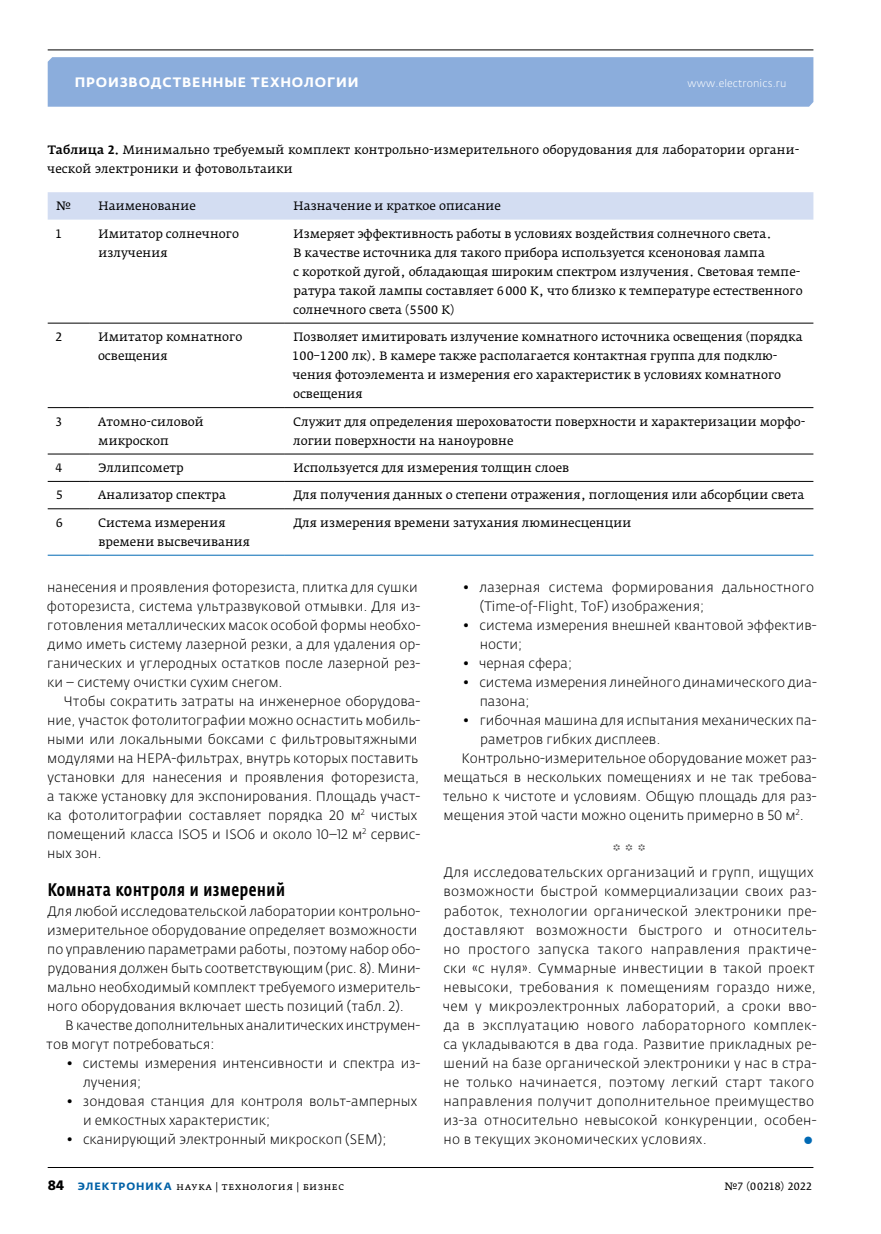
<style>
.page{position:relative;width:881px;height:1234px;background:#fff}
.page>*{position:absolute;margin:0;border:0;box-sizing:border-box;transform-origin:0 0}
.t1{font:500 18px "Fedra Sans Cond Pro";letter-spacing:.035em;color:#000}
.t2{font:500 18px "Fedra Sans Cond Pro";color:#646363}
.t3{font:300 13.5px/19px "Fedra Sans Pro";letter-spacing:.005em;color:#000}
.t4{font:700 13.5px "Fedra Sans Alt Pro";letter-spacing:.06em;color:#fff}
.t5{font:italic 13.5px "Fedra Sans Pro";color:#0069b4}
.t6{font:12px/19px "Fedra Serif A Pro";color:#000}
.t7{font:10.5px "Fedra Serif A Pro";letter-spacing:.035em;color:#000}
.t8{font:300 10.5px "Fedra Sans Pro";letter-spacing:.015em;color:#fff}
.s1{font-weight:500}
.s2{font-family:"Fedra Sans Pro";font-weight:700;font-size:13.5px}
.s3{font-family:"Fedra Sans Alt Pro";font-weight:700;color:#0061a7}
</style>
<div class="page">
<div style="left:48px;top:57px;width:765px;height:50px;background:#8baddc"></div>
<hr style="left:48px;top:49px;width:765px;height:1px;background:#000">
<hr style="left:48px;top:1166px;width:765px;height:1px;background:#000">
<div style="left:48px;top:192px;width:765px;height:27px;background:#d3ddf2"></div>
<hr style="left:48px;top:323px;width:42px;height:1px;background:#000">
<hr style="left:90px;top:323px;width:195px;height:1px;background:#000">
<hr style="left:285px;top:323px;width:528px;height:1px;background:#000">
<hr style="left:48px;top:407px;width:42px;height:1px;background:#000">
<hr style="left:90px;top:407px;width:195px;height:1px;background:#000">
<hr style="left:285px;top:407px;width:528px;height:1px;background:#000">
<hr style="left:48px;top:453px;width:42px;height:1px;background:#000">
<hr style="left:90px;top:453px;width:195px;height:1px;background:#000">
<hr style="left:285px;top:453px;width:528px;height:1px;background:#000">
<hr style="left:48px;top:481px;width:42px;height:1px;background:#000">
<hr style="left:90px;top:481px;width:195px;height:1px;background:#000">
<hr style="left:285px;top:481px;width:528px;height:1px;background:#000">
<hr style="left:48px;top:508px;width:42px;height:1px;background:#000">
<hr style="left:90px;top:508px;width:195px;height:1px;background:#000">
<hr style="left:285px;top:508px;width:528px;height:1px;background:#000">
<hr style="left:48px;top:554px;width:42px;height:1px;background:#0069b4">
<hr style="left:90px;top:554px;width:195px;height:1px;background:#0069b4">
<hr style="left:285px;top:554px;width:528px;height:1px;background:#0069b4">
<p class="t4" style="left:75px;top:74px;width:285px">Производственные технологии</p>
<p class="t8" style="left:687px;top:77px;width:100px">www.electronics.ru</p>
<p class="t6" style="left:47px;top:140px;width:753px"><span class="s1">Таблица 2.</span> Минимально требуемый комплект контрольно-измерительного оборудования для лаборатории органи&shy;ческой электроники и фотовольтаики</p>
<p class="t6" style="left:56px;top:196px;width:17px">№</p>
<p class="t6" style="left:98px;top:196px;width:99px">Наименование</p>
<p class="t6" style="left:293px;top:196px;width:209px">Назначение и краткое описание</p>
<p class="t6" style="left:55px;top:224px;width:9px">1</p>
<p class="t6" style="left:98px;top:224px;width:142px">Имитатор солнечного излучения</p>
<p class="t6" style="left:293px;top:224px;width:511px">Измеряет эффективность работы в условиях воздействия солнечного света.<br>В качестве источника для такого прибора используется ксеноновая лампа<br>с короткой дугой, обладающая широким спектром излучения. Световая темпе&shy;ратура такой лампы составляет 6000 К, что близко к температуре естественного солнечного cвета (5500 К)</p>
<p class="t6" style="left:55px;top:327px;width:9px">2</p>
<p class="t6" style="left:98px;top:327px;width:146px">Имитатор комнатного освещения</p>
<p class="t6" style="left:292px;top:327px;width:511px">Позволяет имитировать излучение комнатного источника освещения (порядка 100–1200 лк). В камере также располагается контактная группа для подклю&shy;чения фотоэлемента и измерения его характеристик в условиях комнатного освещения</p>
<p class="t6" style="left:55px;top:411px;width:9px">3</p>
<p class="t6" style="left:98px;top:411px;width:107px">Атомно-силовой микроскоп</p>
<p class="t6" style="left:293px;top:411px;width:513px">Служит для определения шероховатости поверхности и характеризации морфо&shy;логии поверхности на наноуровне</p>
<p class="t6" style="left:55px;top:458px;width:9px">4</p>
<p class="t6" style="left:98px;top:458px;width:87px">Эллипсометр</p>
<p class="t6" style="left:293px;top:458px;width:277px">Используется для измерения толщин слоев</p>
<p class="t6" style="left:56px;top:485px;width:9px">5</p>
<p class="t6" style="left:98px;top:485px;width:130px">Анализатор спектра</p>
<p class="t6" style="left:293px;top:485px;width:512px">Для получения данных о степени отражения, поглощения или абсорбции света</p>
<p class="t6" style="left:56px;top:513px;width:9px">6</p>
<p class="t6" style="left:98px;top:513px;width:153px">Система измерения времени высвечивания</p>
<p class="t6" style="left:293px;top:513px;width:339px">Для измерения времени затухания люминесценции</p>
<p class="t3" style="left:47px;top:577px;width:375px">нанесения и проявления фоторезиста, плитка для сушки фоторезиста, система ультразвуковой отмывки. Для из&shy;готовления металлических масок особой формы необхо&shy;димо иметь систему лазерной резки, а для удаления ор&shy;ганических и углеродных остатков после лазерной рез&shy;ки – систему очистки сухим снегом.</p>
<p class="t3" style="left:47px;top:691px;width:374px;text-indent:17px">Чтобы сократить затраты на инженерное оборудова&shy;ние, участок фотолитографии можно оснастить мобиль&shy;ными или локальными боксами с фильтровытяжными модулями на HEPA-фильтрах, внутрь которых поставить установки для нанесения и проявления фоторезиста, а также установку для экспонирования. Площадь участ&shy;ка фотолитографии составляет порядка 20 м<sup>2</sup> чистых помещений класса ISO5 и ISO6 и около 10–12 м<sup>2</sup> сервис&shy;ных зон.</p>
<h1 class="t1" style="left:48px;top:879px;width:239px">Комната контроля и измерений</h1>
<p class="t3" style="left:47px;top:901px;width:374px">Для любой исследовательской лаборатории контрольно&shy;измерительное оборудование определяет возможности по управлению параметрами работы, поэтому набор обо&shy;рудования должен быть соответствующим (рис. 8). Мини&shy;мально необходимый комплект требуемого измеритель&shy;ного оборудования включает шесть позиций (табл. 2).</p>
<p class="t3" style="left:46px;top:1015px;width:375px;text-indent:19px">В качестве дополнительных аналитических инструмен&shy;тов могут потребоваться:</p>
<p class="t3" style="left:83px;top:1053px;width:338px;text-indent:-17px">• системы измерения интенсивности и спектра из&shy;лучения;</p>
<p class="t3" style="left:83px;top:1091px;width:335px;text-indent:-17px">• зондовая станция для контроля вольт-амперных и емкостных характеристик;</p>
<p class="t3" style="left:66px;top:1129px;width:321px">• сканирующий электронный микроскоп (SEM);</p>
<p class="t3" style="left:479px;top:577px;width:336px;text-indent:-17px">• лазерная система формирования дальностного (Time-of-Flight, ToF) изображения;</p>
<p class="t3" style="left:479px;top:615px;width:338px;text-indent:-17px">• система измерения внешней квантовой эффектив&shy;ности;</p>
<p class="t3" style="left:462px;top:653px;width:111px">• черная сфера;</p>
<p class="t3" style="left:479px;top:672px;width:338px;text-indent:-17px">• система измерения линейного динамического диа&shy;пазона;</p>
<p class="t3" style="left:462px;top:710px;width:355px">• гибочная машина для испытания механических па-</p>
<p class="t3" style="left:480px;top:729px;width:182px">раметров гибких дисплеев.</p>
<p class="t3" style="left:461px;top:748px;width:356px">Контрольно-измерительное оборудование может раз-</p>
<p class="t3" style="left:443px;top:767px;width:374px">мещаться в нескольких помещениях и не так требова-</p>
<p class="t3" style="left:442px;top:786px;width:375px">тельно к чистоте и условиям. Общую площадь для раз-</p>
<p class="t3" style="left:443px;top:806px;width:361px">мещения этой части можно оценить примерно в 50 м<sup>2</sup>.</p>
<h1 class="t2" style="left:612px;top:841px;width:34px">* * *</h1>
<p class="t3" style="left:443px;top:863px;width:375px">Для исследовательских организаций и групп, ищущих возможности быстрой коммерциализации своих раз&shy;работок, технологии органической электроники пре&shy;доставляют возможности быстрого и относитель&shy;но простого запуска такого направления практиче&shy;ски «с нуля». Суммарные инвестиции в такой проект невысоки, требования к помещениям гораздо ниже, чем у микроэлектронных лабораторий, а сроки вво&shy;да в эксплуатацию нового лабораторного комплек&shy;са укладываются в два года. Развитие прикладных ре&shy;шений на базе органической электроники у нас в стра&shy;не только начинается, поэтому легкий старт такого направления получит дополнительное преимущество из-за относительно невысокой конкуренции, особен&shy;но в текущих экономических условиях.</p>
<p class="t5" style="left:802px;top:1130px;width:12px">●</p>
<p class="t7" style="left:48px;top:1179px;width:298px"><span class="s2">84</span> <span class="s3">ЭЛЕКТРОНИКА</span> наука | технология | бизнес</p>
<p class="t7" style="left:724px;top:1179px;width:88px">№7 (00218) 2022</p>
</div>
